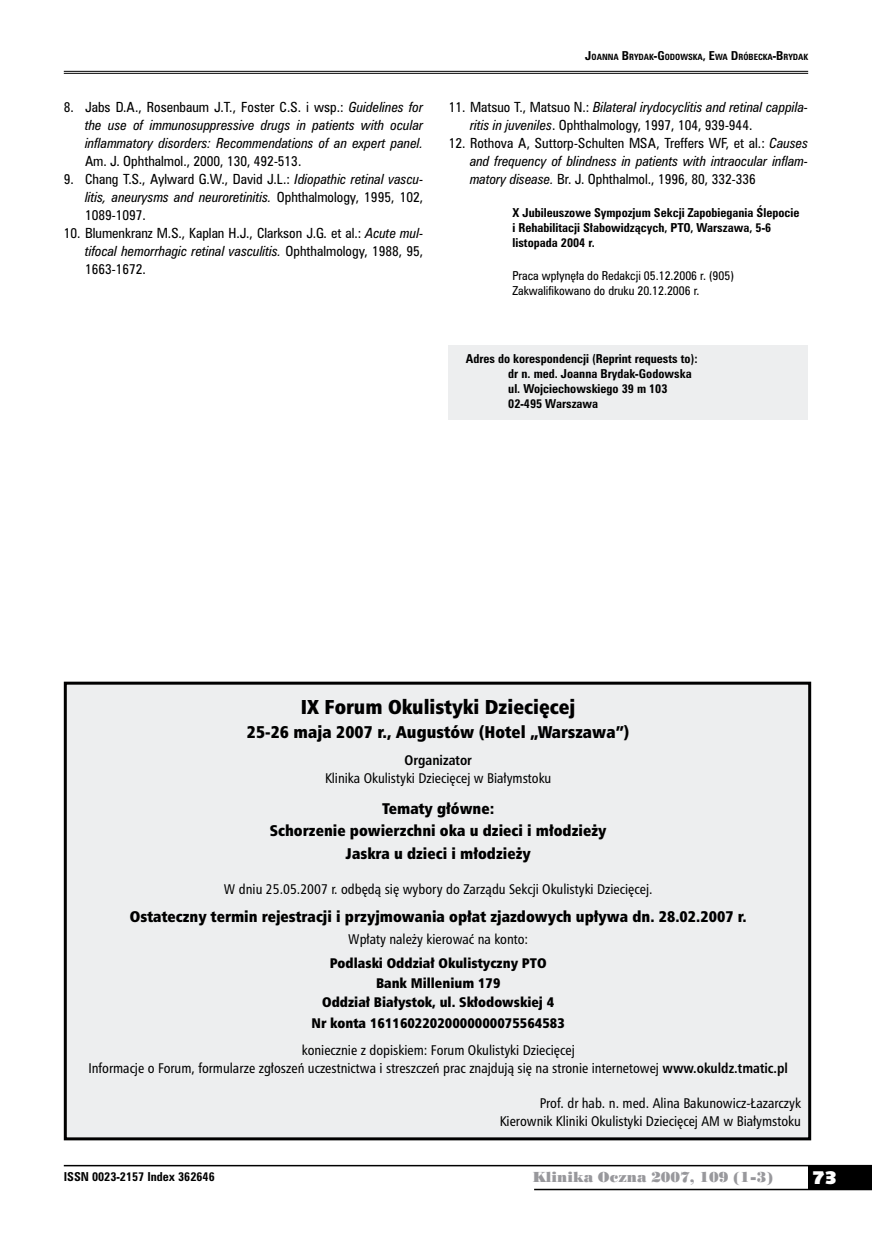
<style>
.page{position:relative;width:872px;height:1234px;background:#fff}
.page>*{position:absolute;margin:0;border:0;box-sizing:border-box;transform-origin:0 0}
.t1{font:19.5px "Humnst 777 X Blk Cn PL";color:#000}
.t2{font:18px "Humanst 531 U Blk PL";color:#fff}
.t3{font:16.5px "Humnst 777 X Blk Cn PL";color:#000}
.t4{font:15px/22.5px "Humnst 777 X Blk Cn PL";color:#000;text-align:center}
.t5{font:13.5px/18px "Humnst 777 Cn PL";color:#000;text-align:center}
.t6{font:13.5px/19.5px "Humnst 777 X Blk Cn PL";color:#000;text-align:center}
.t7{font:13.5px "Poster Bodoni PL";color:#98989c}
.t8{font:700 13.5px "Humnst 777 Cn PL";color:#000}
.t9{font:12.75px/18px "Zurich Cn PL";color:#000;text-align:justify}
.t10{font:italic 12.75px/18px "Zurich Cn PL";color:#000;text-align:justify}
.t11{font:700 11.25px/15px "Zurich Cn PL";color:#000}
.t12{font:11.25px/15px "Zurich Cn PL";color:#000}
.t13{font:700 7.8px "Zurich Cn PL";color:#000}
.s1{font-style:normal}
.s2{font-style:italic}
.s3{font-size:11.25px}
.s4{font-weight:700}
</style>
<div class="page">
<div style="left:808px;top:1165px;width:64px;height:24px;background:#000"></div>
<hr style="left:64px;top:1164px;width:808px;height:2px;background:#000">
<hr style="left:534px;top:1188px;width:338px;height:1px;background:#000">
<hr style="left:64px;top:71px;width:744px;height:1px;background:#000">
<hr style="left:64px;top:73px;width:744px;height:1px;background:#000">
<div style="left:449px;top:345px;width:359px;height:75px;background:#edeeef"></div>
<div style="left:65px;top:683px;width:744px;height:455px;background:#edeeef"></div>
<div style="left:64px;top:681px;width:747px;height:459px;border:3px solid #000"></div>
<p class="t10" style="left:85px;top:97px;width:340px;text-indent:-21px"><span class="s1">8. Jabs D.A., Rosenbaum J.T., Foster C.S. i wsp.:</span> Guidelines for the use of immunosuppressive drugs in patients with ocular inflammatory disorders: Recommendations of an expert panel.</p>
<p class="t9" style="left:85px;top:151px;width:218px">Am. J. Ophthalmol., 2000, 130, 492-513.</p>
<p class="t9" style="left:85px;top:169px;width:340px;text-indent:-21px">9. Chang T.S., Aylward G.W., David J.L.: <span class="s2">Idiopathic retinal vascu&shy;litis, aneurysms and neuroretinitis.</span> Ophthalmology, 1995, 102, 1089-1097.</p>
<p class="t9" style="left:85px;top:223px;width:340px;text-indent:-21px">10. Blumenkranz M.S., Kaplan H.J., Clarkson J.G. et al.: <span class="s2">Acute mul&shy;tifocal hemorrhagic retinal vasculitis.</span> Ophthalmology, 1988, 95, 1663-1672.</p>
<p class="t13" style="left:585px;top:52px;width:224px"><span class="s3">J</span>OANNA <span class="s3">B</span>RYDAK<span class="s3">-G</span>ODOWSKA<span class="s3">, E</span>WA <span class="s3">D</span> RÓBECKA<span class="s3">-B</span>RYDAK</p>
<p class="t10" style="left:470px;top:97px;width:340px;text-indent:-21px"><span class="s1">11. Matsuo T., Matsuo N.:</span> Bilateral irydocyclitis and retinal cappila&shy;ritis in juveniles<span class="s1">. Ophthalmology, 1997, 104, 939-944.</span></p>
<p class="t9" style="left:470px;top:133px;width:340px;text-indent:-21px">12. Rothova A, Suttorp-Schulten MSA, Treffers WF, et al.: <span class="s2">Causes and frequency of blindness in patients with intraocular inflam&shy;matory disease.</span> Br. J. Ophthalmol., 1996, 80, 332-336</p>
<p class="t11" style="left:512px;top:205px;width:288px">X Jubileuszowe Sympozjum Sekcji Zapobiegania Ślepocie i Rehabilitacji Słabowidzących, PTO, Warszawa, 5-6 listopada 2004 r.</p>
<p class="t12" style="left:512px;top:268px;width:223px">Praca wpłynęła do Redakcji 05.12.2006 r. (905)<br>Zakwalifikowano do druku 20.12.2006 r.</p>
<p class="t11" style="left:508px;top:351px;width:191px;text-indent:-43px">Adres do korespondencji (Reprint requests to): dr n. med. Joanna Brydak-Godowska ul. Wojciechowskiego 39 m 103<br>02-495 Warszawa</p>
<h1 class="t1" style="left:301px;top:694px;width:276px">IX Forum Okulistyki Dziecięcej</h1>
<p class="t3" style="left:247px;top:721px;width:384px">25-26 maja 2007 r., Augustów (Hotel „Warszawa”)</p>
<p class="t8" style="left:404px;top:751px;width:69px">Organizator</p>
<p class="t5" style="left:325px;top:768px;width:228px">Klinika Okulistyki Dziecięcej w Białymstoku</p>
<p class="t4" style="left:270px;top:796px;width:338px">Tematy główne:<br>Schorzenie powierzchni oka u dzieci i młodzieży<br>Jaskra u dzieci i młodzieży</p>
<p class="t5" style="left:224px;top:879px;width:430px">W dniu 25.05.2007 r. odbędą się wybory do Zarządu Sekcji Okulistyki Dziecięcej.</p>
<p class="t4" style="left:130px;top:904px;width:618px">Ostateczny termin rejestracji i przyjmowania opłat zjazdowych upływa dn. 28.02.2007 r.</p>
<p class="t5" style="left:348px;top:930px;width:182px">Wpłaty należy kierować na konto:</p>
<p class="t6" style="left:322px;top:953px;width:233px">Podlaski Oddział Okulistyczny PTO<br>Bank Millenium 179<br>Oddział Białystok, ul. Skłodowskiej 4</p>
<p class="t6" style="left:311px;top:1013px;width:255px">Nr konta 16116022020000000075564583</p>
<p class="t5" style="left:88px;top:1040px;width:701px">koniecznie z dopiskiem: Forum Okulistyki Dziecięcej<br>Informacje o Forum, formularze zgłoszeń uczestnictwa i streszczeń prac znajdują się na stronie internetowej <span class="s4">www.okuldz.tmatic.pl</span></p>
<p class="t5" style="left:500px;top:1093px;width:303px;text-align:right">Prof. dr hab. n. med. Alina Bakunowicz-Łazarczyk<br>Kierownik Kliniki Okulistyki Dziecięcej AM w Białymstoku</p>
<p class="t11" style="left:64px;top:1168px;width:152px">ISSN 0023-2157 Index 362646</p>
<p class="t7" style="left:532px;top:1168px;width:242px">Klinika Oczna 2007, 109 (1-3)</p>
<h2 class="t2" style="left:812px;top:1165px;width:26px">73</h2>
</div>
